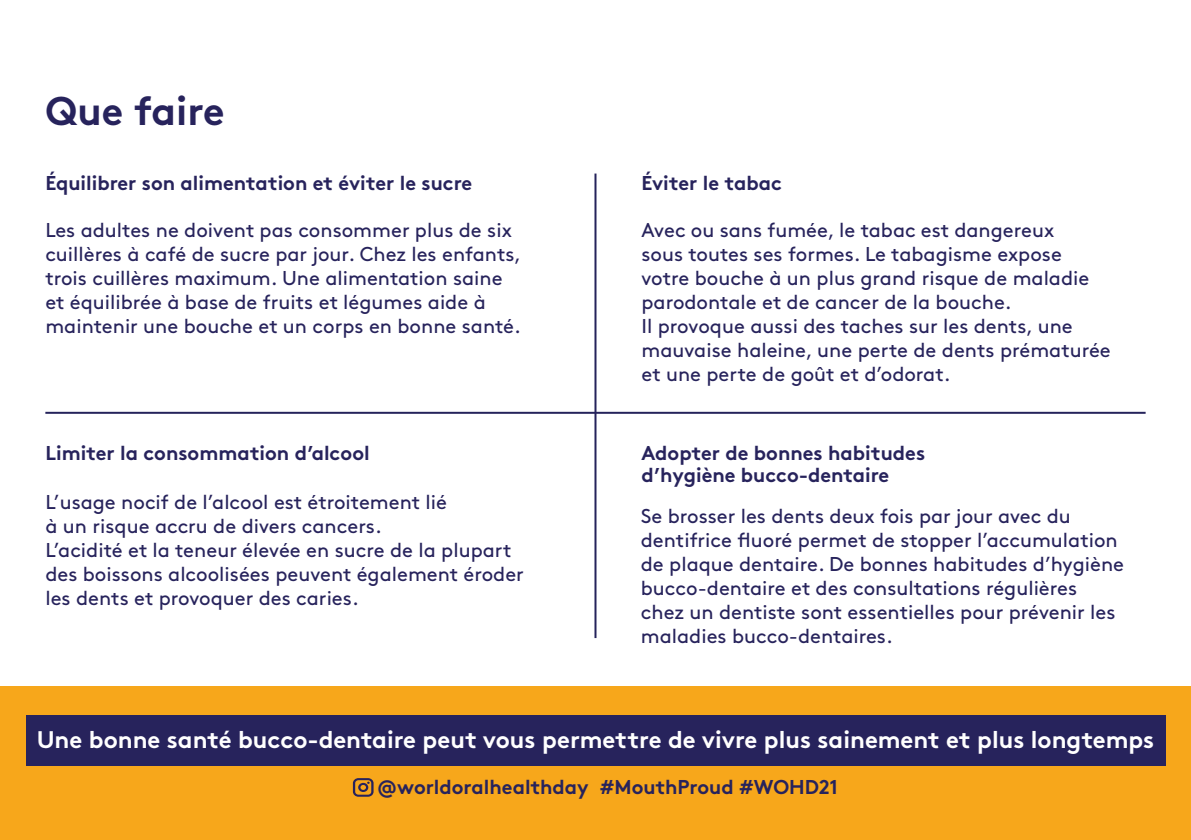
<style>
.page{position:relative;width:1191px;height:840px;background:#fff}
.page>*{position:absolute;margin:0;border:0;box-sizing:border-box;transform-origin:0 0}
.t1{font:700 40px "Brown";color:#27235c}
.t2{font:700 24px "Brown";color:#fff}
.t3{font:20px/24px "Brown";color:#27235c}
.t4{font:700 20px/22px "Brown";color:#27235c}
</style>
<div class="page">
<div style="left:0;top:685px;width:1191px;height:154px;background:#f7a71b"></div>
<svg style="left:353px;top:778px;width:20px;height:18px"></svg>
<hr style="left:45px;top:411px;width:1100px;height:2px;background:#25235b">
<hr style="left:594px;top:173px;width:2px;height:464px;background:#25235b">
<div style="left:26px;top:715px;width:1139px;height:50px;background:#27235c"></div>
<h1 class="t1" style="left:45px;top:79px;width:181px">Que faire</h1>
<p class="t4" style="left:45px;top:169px;width:428px">Équilibrer son alimentation et éviter le sucre</p>
<p class="t3" style="left:45px;top:216px;width:477px">Les adultes ne doivent pas consommer plus de six cuillères à café de sucre par jour. Chez les enfants, trois cuillères maximum. Une alimentation saine et équilibrée à base de fruits et légumes aide à maintenir une bouche et un corps en bonne santé.</p>
<p class="t4" style="left:641px;top:169px;width:142px">Éviter le tabac</p>
<p class="t3" style="left:641px;top:216px;width:471px">Avec ou sans fumée, le tabac est dangereux<br>sous toutes ses formes. Le tabagisme expose votre bouche à un plus grand risque de maladie parodontale et de cancer de la bouche.<br>Il provoque aussi des taches sur les dents, une mauvaise haleine, une perte de dents prématurée et une perte de goût et d’odorat.</p>
<p class="t4" style="left:45px;top:439px;width:326px">Limiter la consommation d’alcool</p>
<p class="t4" style="left:641px;top:439px;width:285px">Adopter de bonnes habitudes d’hygiène bucco-dentaire</p>
<p class="t3" style="left:45px;top:488px;width:480px">L’usage nocif de l’alcool est étroitement lié<br>à un risque accru de divers cancers.<br>L’acidité et la teneur élevée en sucre de la plupart des boissons alcoolisées peuvent également éroder les dents et provoquer des caries.</p>
<p class="t3" style="left:641px;top:502px;width:485px">Se brosser les dents deux fois par jour avec du dentifrice fluoré permet de stopper l’accumulation de plaque dentaire. De bonnes habitudes d’hygiène bucco-dentaire et des consultations régulières chez un dentiste sont essentielles pour prévenir les maladies bucco‑dentaires.</p>
<p class="t2" style="left:37px;top:719px;width:1119px">Une bonne santé bucco-dentaire peut vous permettre de vivre plus sainement et plus longtemps</p>
<p class="t4" style="left:377px;top:773px;width:462px">@worldoralhealthday #MouthProud #WOHD21</p>
</div>
